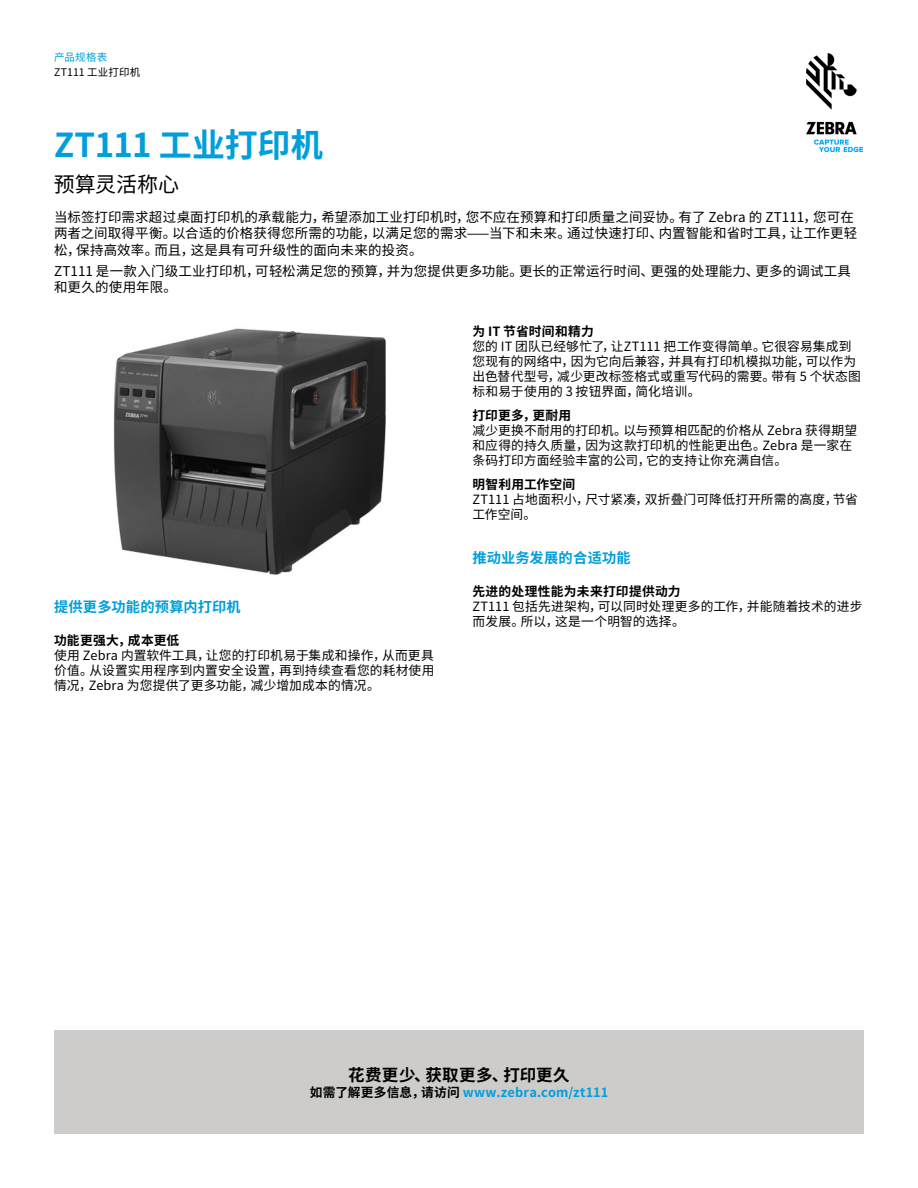
<style>
.page{position:relative;width:918px;height:1188px;background:#fff}
.page>*{position:absolute;margin:0;border:0;box-sizing:border-box;transform-origin:0 0}
.t1{font:700 33px "Noto Sans CJ Ksc";letter-spacing:-.01em;color:#009edb}
.t2{font:21px "Noto Sans CJ Ksc";color:#000}
.t3{font:700 16.5px "Noto Sans CJ Ksc";letter-spacing:.02em;color:#000}
.t4{font:700 14.25px "Noto Sans CJ Ksc";letter-spacing:.01em;color:#009edb}
.t5{font:13.5px/16.5px "Noto Sans CJ Ksc";letter-spacing:.01em;color:#000}
.t6{font:12.75px/15px "Noto Sans CJ Ksc";letter-spacing:.01em;color:#000}
.t7{font:700 12.75px "Noto Sans CJ Ksc";letter-spacing:.02em;color:#000}
.t8{font:700 12.75px "Noto Sans CJ Ksc";letter-spacing:.015em;color:#009edb}
.t9{font:10.5px "Noto Sans CJ Ksc";letter-spacing:.015em;color:#000}
.t10{font:10.5px "Noto Sans CJ Ksc";letter-spacing:.025em;color:#009edb}
.s1{color:#000}
</style>
<div class="page">
<img style="left:806px;top:54px;width:56px;height:97px">
<div style="left:54px;top:1031px;width:810px;height:103px;background:#cdccca"></div>
<img style="left:113px;top:328px;width:273px;height:247px">
<p class="t10" style="left:54px;top:52px;width:55px">产品规格表</p>
<p class="t9" style="left:54px;top:66px;width:88px">ZT111 工业打印机</p>
<h1 class="t1" style="left:54px;top:127px;width:271px">ZT111 工业打印机</h1>
<h2 class="t2" style="left:54px;top:172px;width:127px">预算灵活称心</h2>
<p class="t5" style="left:54px;top:209px;width:805px">当标签打印需求超过桌面打印机的承载能力，希望添加工业打印机时，您不应在预算和打印质量之间妥协。有了 Zebra 的 ZT111，您可在两者之间取得平衡。以合适的价格获得您所需的功能，以满足您的需求——当下和未来。通过快速打印、内置智能和省时工具，让工作更轻松，保持高效率。而且，这是具有可升级性的面向未来的投资。</p>
<p class="t5" style="left:54px;top:263px;width:799px">ZT111 是一款入门级工业打印机，可轻松满足您的预算，并为您提供更多功能。更长的正常运行时间、更强的处理能力、更多的调试工具和更久的使用年限。</p>
<p class="t4" style="left:54px;top:599px;width:188px">提供更多功能的预算内打印机</p>
<p class="t7" style="left:54px;top:634px;width:127px">功能更强大，成本更低</p>
<p class="t6" style="left:54px;top:649px;width:382px;text-align:justify">使用 Zebra 内置软件工具，让您的打印机易于集成和操作，从而更具价值。从设置实用程序到内置安全设置，再到持续查看您的耗材使用情况，Zebra 为您提供了更多功能，减少增加成本的情况。</p>
<p class="t7" style="left:472px;top:324px;width:123px">为 IT 节省时间和精力</p>
<p class="t6" style="left:472px;top:339px;width:390px">您的 IT 团队已经够忙了，让ZT111 把工作变得简单。它很容易集成到您现有的网络中，因为它向后兼容，并具有打印机模拟功能，可以作为出色替代型号，减少更改标签格式或重写代码的需要。带有 5 个状态图标和易于使用的 3 按钮界面，简化培训。</p>
<p class="t7" style="left:472px;top:408px;width:100px">打印更多，更耐用</p>
<p class="t6" style="left:472px;top:423px;width:386px">减少更换不耐用的打印机。以与预算相匹配的价格从 Zebra 获得期望和应得的持久质量，因为这款打印机的性能更出色。Zebra 是一家在条码打印方面经验丰富的公司，它的支持让你充满自信。</p>
<p class="t7" style="left:472px;top:477px;width:104px">明智利用工作空间</p>
<p class="t6" style="left:472px;top:492px;width:387px">ZT111 占地面积小，尺寸紧凑，双折叠门可降低打开所需的高度，节省工作空间。</p>
<p class="t4" style="left:472px;top:549px;width:160px">推动业务发展的合适功能</p>
<p class="t7" style="left:472px;top:584px;width:210px">先进的处理性能为未来打印提供动力</p>
<p class="t6" style="left:472px;top:599px;width:392px">ZT111 包括先进架构，可以同时处理更多的工作，并能随着技术的进步而发展。所以，这是一个明智的选择。</p>
<p class="t3" style="left:348px;top:1066px;width:223px">花费更少、获取更多、打印更久</p>
<p class="t8" style="left:310px;top:1085px;width:300px"><span class="s1">如需了解更多信息，请访问</span> www.zebra.com/zt111</p>
</div>
